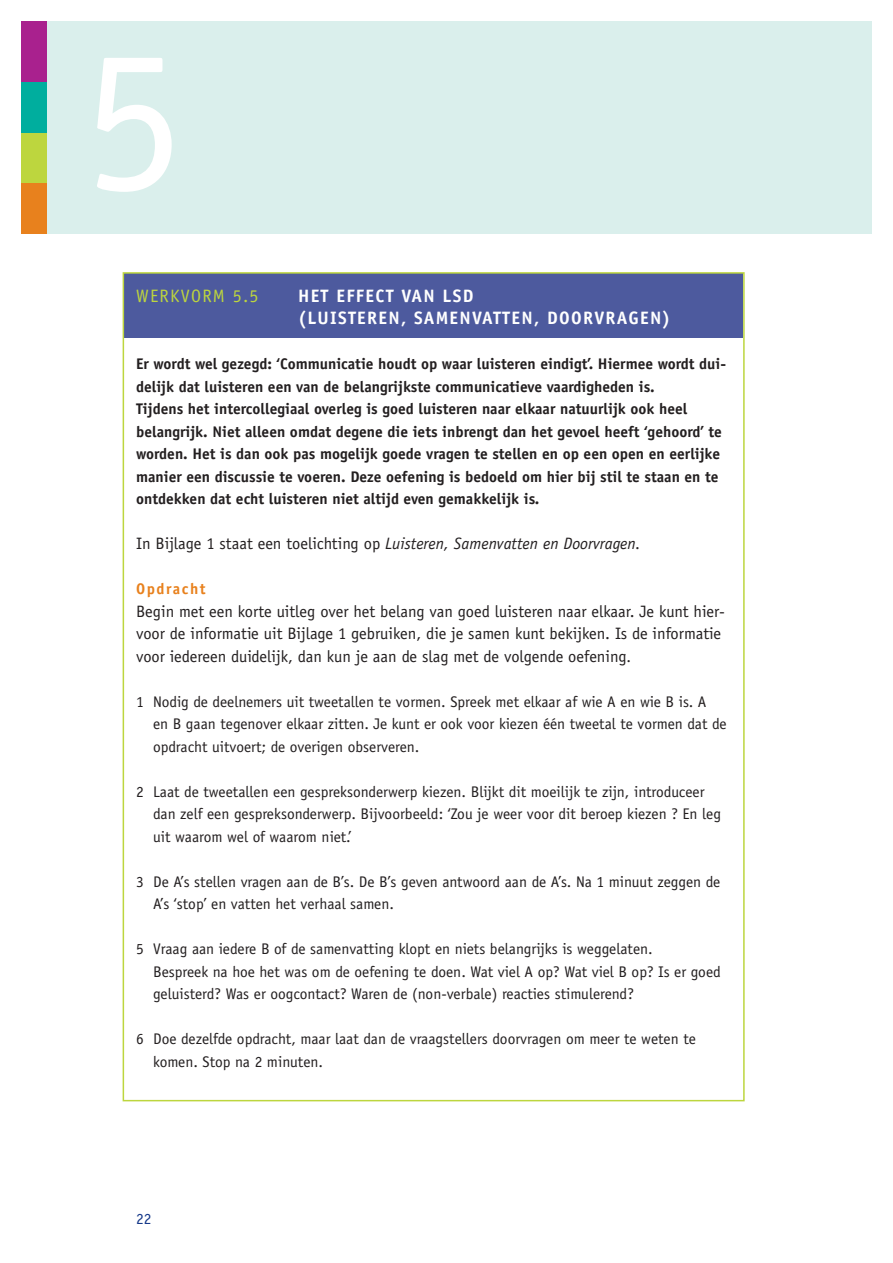
<style>
.page{position:relative;width:893px;height:1263px;background:#fff}
.page>*{position:absolute;margin:0;border:0;box-sizing:border-box;transform-origin:0 0}
.t1{font:204px "Officina Sans Std";color:#fff}
.t2{font:700 18px "Officina Sans Std";letter-spacing:.07em;color:#fff}
.t3{font:18px "Officina Sans Std";letter-spacing:.07em;color:#bdd63e}
.t4{font:16.5px/22.5px "Officina Sans Std";color:#231f20}
.t5{font:italic 16.5px "Officina Sans Std";color:#231f20}
.t6{font:15.45px/22.5px "Officina Sans Std";color:#231f20}
.t7{font:700 15.45px/22.5px "Officina Sans Std";color:#231f20}
.t8{font:700 15.45px "Officina Sans Std";letter-spacing:.1em;color:#e8811d}
.t9{font:15.45px "Officina Sans Std";color:#153889}
.s1{font-style:normal}
.s2{font-size:15.45px}
</style>
<div class="page">
<div style="left:124px;top:274px;width:619px;height:63px;background:#4d5a9e"></div>
<div style="left:21px;top:21px;width:851px;height:213px;background:#daefec"></div>
<div style="left:21px;top:183px;width:25px;height:51px;background:#e8811d"></div>
<div style="left:21px;top:133px;width:25px;height:50px;background:#bdd63e"></div>
<div style="left:21px;top:21px;width:25px;height:61px;background:#a9218e"></div>
<div style="left:21px;top:82px;width:25px;height:51px;background:#00ae9e"></div>
<h1 class="t1" style="left:82px;top:1px;width:103px">5</h1>
<p class="t3" style="left:136px;top:285px;width:124px">Werkvorm 5.5</p>
<p class="t2" style="left:298px;top:284px;width:78px">Het effect</p>
<p class="t2" style="left:402px;top:284px;width:12px">van</p>
<p class="t2" style="left:443px;top:284px;width:32px">LSD</p>
<p class="t2" style="left:298px;top:307px;width:42px">(Luiste</p>
<p class="t2" style="left:367px;top:307px;width:69px">ren, Samenvatten</p>
<p class="t2" style="left:534px;top:307px;width:95px">, Doo rvragen</p>
<p class="t2" style="left:663px;top:307px;width:9px">)</p>
<p class="t7" style="left:136px;top:352px;width:592px">Er wordt wel gezegd: ‘Communicatie houdt op waar luisteren eindigt’. Hiermee wordt dui&shy;delijk dat luisteren een van de belangrijkste communicatieve vaardigheden is.<br>Tijdens het intercollegiaal overleg is goed luisteren naar elkaar natuurlijk ook heel belangrijk. Niet alleen omdat degene die iets inbrengt dan het gevoel heeft ‘gehoord’ te worden. Het is dan ook pas mogelijk goede vragen te stellen en op een open en eerlijke manier een discussie te voeren. Deze oefening is bedoeld om hier bij stil te staan en te ontdekken dat echt luisteren niet altijd even gemakkelijk is.</p>
<p class="t5" style="left:136px;top:534px;width:506px"><span class="s1">In Bijlage 1 staat een toelichting op</span> Luisteren, Samenvatten en Doorvragen.</p>
<p class="t8" style="left:136px;top:579px;width:71px">Opdracht</p>
<p class="t4" style="left:136px;top:600px;width:590px">Begin met een korte uitleg over het belang van goed luisteren naar elkaar. Je kunt hier&shy;voor de informatie uit Bijlage 1 gebruiken, die je samen kunt bekijken. Is de informatie voor iedereen duidelijk, dan kun je aan de slag met de volgende oefening<span class="s2">.</span></p>
<p class="t6" style="left:153px;top:690px;width:575px;text-indent:-17px">1 Nodig de deelnemers uit tweetallen te vormen. Spreek met elkaar af wie A en wie B is. A<br>en B gaan tegenover elkaar zitten. Je kunt er ook voor kiezen één tweetal te vormen dat de opdracht uitvoert; de overigen observeren.</p>
<p class="t6" style="left:153px;top:780px;width:569px;text-indent:-17px">2 Laat de tweetallen een gespreksonderwerp kiezen. Blijkt dit moeilijk te zijn, introduceer dan zelf een gespreksonderwerp. Bijvoorbeeld: ‘Zou je weer voor dit beroep kiezen ? En leg uit waarom wel of waarom niet.’</p>
<p class="t6" style="left:153px;top:870px;width:569px;text-indent:-17px">3 De A’s stellen vragen aan de B’s. De B’s geven antwoord aan de A’s. Na 1 minuut zeggen de<br>A’s ‘stop’ en vatten het verhaal samen.</p>
<p class="t6" style="left:153px;top:938px;width:569px;text-indent:-17px">5 Vraag aan iedere B of de samenvatting klopt en niets belangrijks is weggelaten.<br>Bespreek na hoe het was om de oefening te doen. Wat viel A op? Wat viel B op? Is er goed geluisterd? Was er oogcontact? Waren de (non-verbale) reacties stimulerend?</p>
<p class="t6" style="left:153px;top:1028px;width:544px;text-indent:-17px">6 Doe dezelfde opdracht, maar laat dan de vraagstellers doorvragen om meer te weten te komen. Stop na 2 minuten.</p>
<p class="t9" style="left:136px;top:1210px;width:17px">22</p>
</div>
